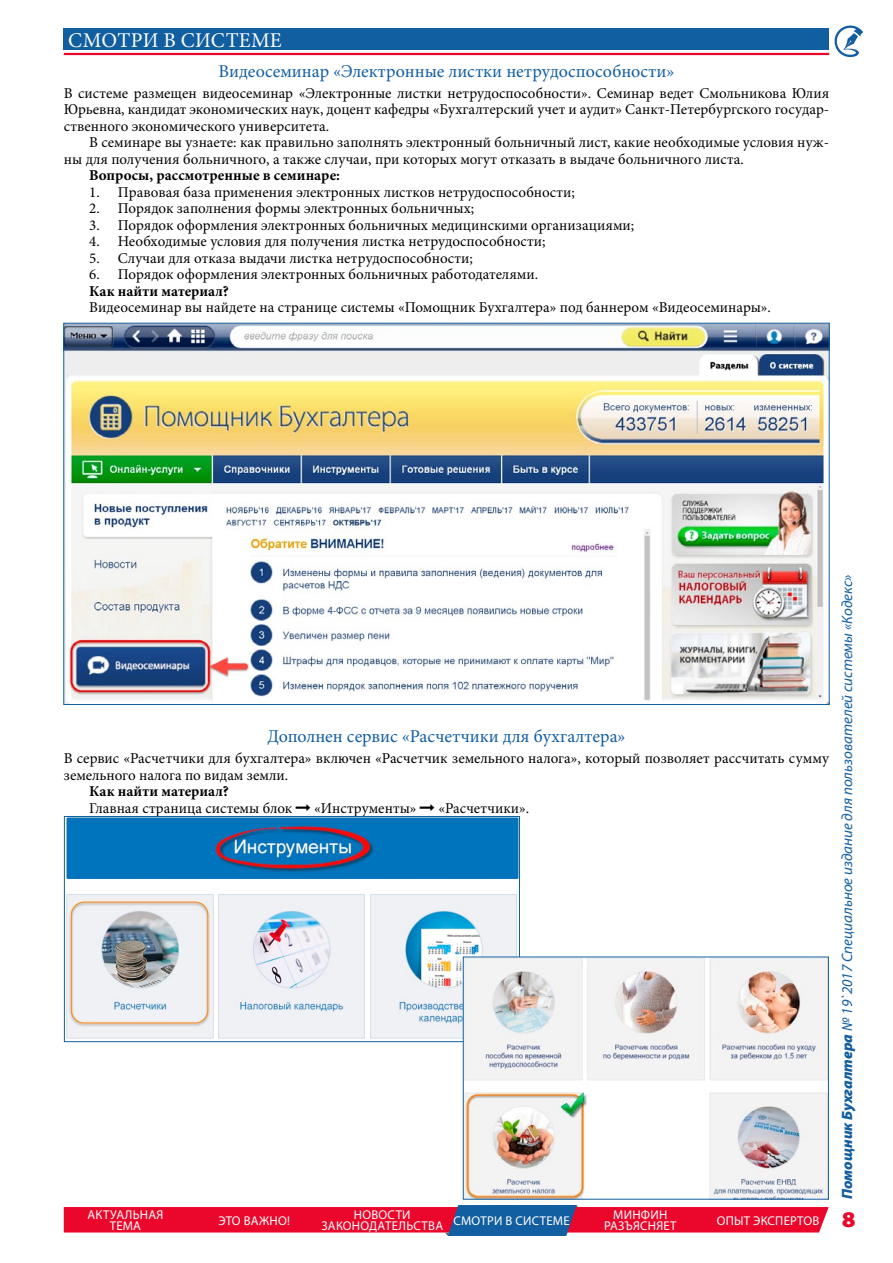
<style>
.page{position:relative;width:893px;height:1263px;background:#fff}
.page>*{position:absolute;margin:0;border:0;box-sizing:border-box;transform-origin:0 0}
.t1{font:900 semi-expanded 22.5px "Myriad Pro";color:#ea072b}
.t2{font:21px "Minion Pro";color:#fff}
.t3{font:18px "Minion Pro";color:#115ea1}
.t4{font:15px/16.5px "Minion Pro";color:#000}
.t5{font:italic 15px "Myriad Pro";color:#115ea1}
.t6{font:700 15px "Minion Pro";color:#000}
.t7{font:12.75px/10.5px "Myriad Pro";letter-spacing:.105em;color:#fff}
.t8{font:12.75px "Myriad Pro";letter-spacing:.125em;color:#fff}
.t9{font:12.75px "Myriad Pro";letter-spacing:.13em;color:#fff}
.s1{font-weight:900}
</style>
<div class="page">
<svg style="left:834px;top:25px;width:29px;height:32px"></svg>
<div style="left:64px;top:29px;width:765px;height:21px;background:#115ea1"></div>
<hr style="left:64px;top:53px;width:765px;height:2px;background:#ea072b">
<svg style="left:64px;top:1205px;width:765px;height:31px;background:#cb3a5d"></svg>
<img style="left:66px;top:325px;width:761px;height:378px">
<img style="left:66px;top:818px;width:452px;height:222px">
<div style="left:64px;top:816px;width:456px;height:226px;border:1px solid #115ea1"></div>
<img style="left:465px;top:959px;width:362px;height:238px">
<div style="left:463px;top:957px;width:366px;height:242px;border:1px solid #115ea1"></div>
<h2 class="t2" style="left:68px;top:26px;width:16px">смотри</h2>
<h2 class="t2" style="left:164px;top:26px;width:33px">в системе</h2>
<p class="t3" style="left:218px;top:59px;width:458px">Видеосеминар «Электронные листки нетрудоспособности»</p>
<p class="t4" style="left:64px;top:85px;width:767px;text-align:justify">В системе размещен видеосеминар «Электронные листки нетрудоспособности». Семинар ведет Смольникова Юлия Юрьевна, кандидат экономических наук, доцент кафедры «Бухгалтерский учет и аудит» Санкт-Петербургского государ&shy;ственного экономического университета.</p>
<p class="t4" style="left:64px;top:134px;width:767px;text-indent:26px">В семинаре вы узнаете: как правильно заполнять электронный больничный лист, какие необходимые условия нуж&shy;ны для получения больничного, а также случаи, при которых могут отказать в выдаче больничного листа.</p>
<p class="t6" style="left:89px;top:165px;width:252px">Вопросы, рассмотренные в семинаре:</p>
<p class="t4" style="left:89px;top:184px;width:487px">1. Правовая база применения электронных листков нетрудоспособности;</p>
<p class="t4" style="left:89px;top:200px;width:386px">2. Порядок заполнения формы электронных больничных;</p>
<p class="t4" style="left:89px;top:217px;width:547px">3. Порядок оформления электронных больничных медицинскими организациями;</p>
<p class="t4" style="left:89px;top:233px;width:458px">4. Необходимые условия для получения листка нетрудоспособности;</p>
<p class="t4" style="left:89px;top:250px;width:385px">5. Случаи для отказа выдачи листка нетрудоспособности;</p>
<p class="t4" style="left:89px;top:266px;width:450px">6. Порядок оформления электронных больничных работодателями.</p>
<p class="t6" style="left:89px;top:280px;width:141px">Как найти материал?</p>
<p class="t4" style="left:89px;top:299px;width:683px">Видеосеминар вы найдете на странице системы «Помощник Бухгалтера» под баннером «Видеосеминары».</p>
<p class="t3" style="left:267px;top:724px;width:360px">Дополнен сервис «Расчетчики для бухгалтера»</p>
<p class="t4" style="left:64px;top:750px;width:767px">В сервис «Расчетчики для бухгалтера» включен «Расчетчик земельного налога», который позволяет рассчитать сумму земельного налога по видам земли.</p>
<p class="t6" style="left:89px;top:781px;width:141px">Как найти материал?</p>
<p class="t4" style="left:89px;top:800px;width:205px">Главная страница системы блок</p>
<p class="t4" style="left:314px;top:800px;width:104px">«Инструменты»</p>
<p class="t4" style="left:438px;top:800px;width:92px">«Расчетчики».</p>
<p class="t7" style="left:110px;top:1209px;width:55px;text-indent:-22px">Актуальная тема</p>
<p class="t7" style="left:218px;top:1215px;width:73px">это важно!</p>
<p class="t7" style="left:354px;top:1209px;width:58px">но вости</p>
<p class="t7" style="left:321px;top:1220px;width:31px">законо</p>
<p class="t7" style="left:369px;top:1220px;width:94px">дательства смо</p>
<p class="t9" style="left:481px;top:1212px;width:91px">три в системе</p>
<p class="t7" style="left:604px;top:1209px;width:73px;text-align:center">минфин разъясн яет</p>
<p class="t8" style="left:717px;top:1212px;width:104px">опыт экспертов</p>
<p class="t5" style="left:838px;top:1199px;width:626px;rotate:-90deg"><span class="s1">Помощник Бухгалтера</span> № 19`2017 Специальное издание для пользователей системы «Кодекс»</p>
<h1 class="t1" style="left:842px;top:1204px;width:15px">8</h1>
</div>
